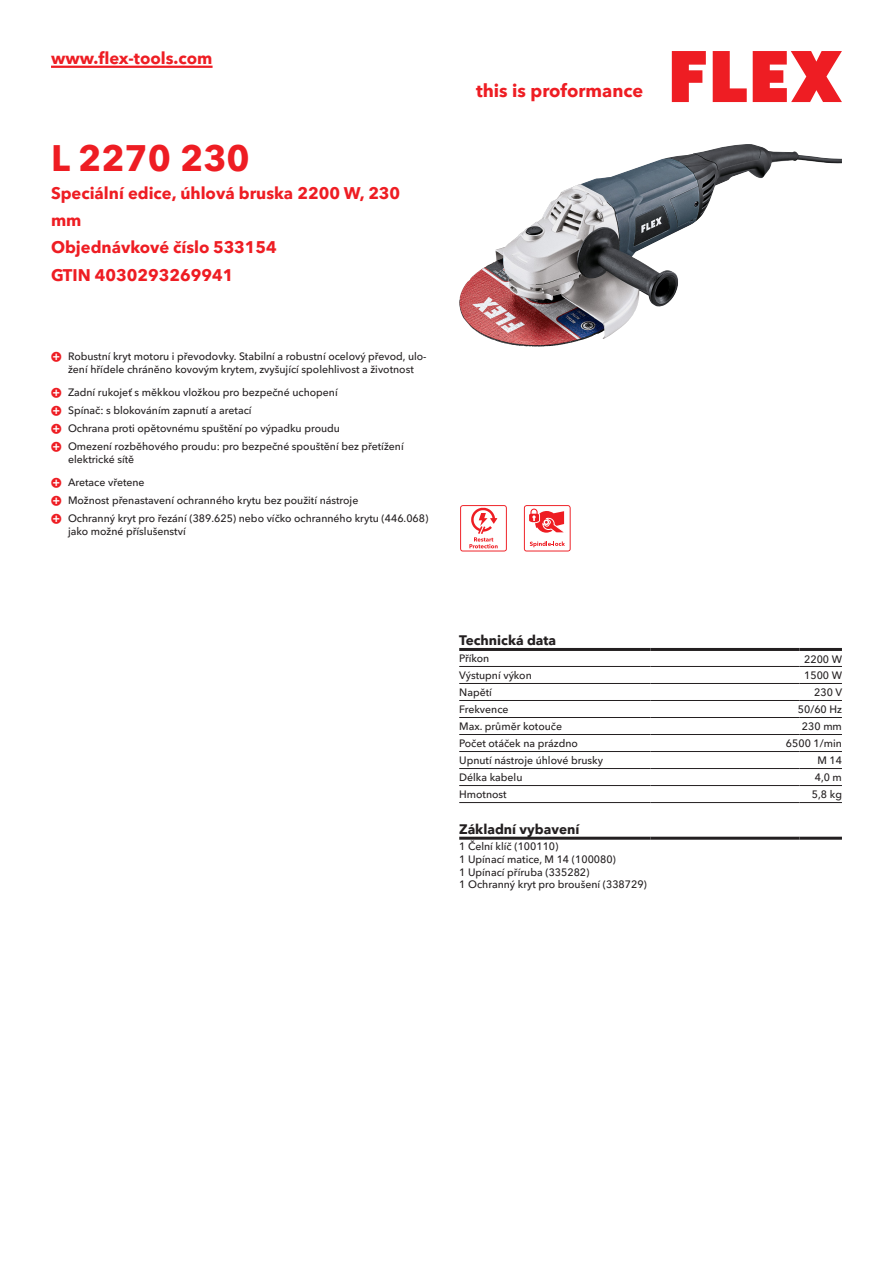
<style>
.page{position:relative;width:893px;height:1263px;background:#fff}
.page>*{position:absolute;margin:0;border:0;box-sizing:border-box;transform-origin:0 0}
.CB_AF_Product-name{font:700 36px "Avenir Next W1 G";color:#ee1d23}
.t1{font:700 18px "Avenir Next W1 G";color:#ee1d23}
.CB_AF_Product-short{font:700 16.5px/27px "Avenir Next W1 G";color:#ee1d23}
.CB_AF_Order-number{font:700 16.5px "Avenir Next W1 G";color:#ee1d23}
.CB_AF_Table-headline{font:700 13.5px "Avenir Next W1 G";color:#231f20}
.CB_AF_Table-specific{font:500 10.5px/12.6px "Avenir Next W1 G";color:#231f20}
</style>
<div class="page">
<svg style="left:672px;top:51px;width:34px;height:51px"></svg>
<svg style="left:713px;top:51px;width:34px;height:51px"></svg>
<svg style="left:753px;top:51px;width:89px;height:51px"></svg>
<hr style="left:51px;top:66px;width:162px;height:2px;background:#ee1d23">
<img style="left:466px;top:144px;width:282px;height:139px">
<hr style="left:459px;top:666px;width:192px;height:1px;background:#231f20">
<hr style="left:651px;top:666px;width:148px;height:1px;background:#231f20">
<hr style="left:799px;top:666px;width:43px;height:1px;background:#231f20">
<hr style="left:459px;top:683px;width:192px;height:1px;background:#231f20">
<hr style="left:651px;top:683px;width:148px;height:1px;background:#231f20">
<hr style="left:799px;top:683px;width:43px;height:1px;background:#231f20">
<hr style="left:459px;top:700px;width:192px;height:1px;background:#231f20">
<hr style="left:651px;top:700px;width:148px;height:1px;background:#231f20">
<hr style="left:799px;top:700px;width:43px;height:1px;background:#231f20">
<hr style="left:459px;top:717px;width:192px;height:1px;background:#231f20">
<hr style="left:651px;top:717px;width:148px;height:1px;background:#231f20">
<hr style="left:799px;top:717px;width:43px;height:1px;background:#231f20">
<hr style="left:459px;top:734px;width:192px;height:1px;background:#231f20">
<hr style="left:651px;top:734px;width:148px;height:1px;background:#231f20">
<hr style="left:799px;top:734px;width:43px;height:1px;background:#231f20">
<hr style="left:459px;top:751px;width:192px;height:1px;background:#231f20">
<hr style="left:651px;top:751px;width:148px;height:1px;background:#231f20">
<hr style="left:799px;top:751px;width:43px;height:1px;background:#231f20">
<hr style="left:459px;top:768px;width:192px;height:1px;background:#231f20">
<hr style="left:651px;top:768px;width:148px;height:1px;background:#231f20">
<hr style="left:799px;top:768px;width:43px;height:1px;background:#231f20">
<hr style="left:459px;top:785px;width:192px;height:1px;background:#231f20">
<hr style="left:651px;top:785px;width:148px;height:1px;background:#231f20">
<hr style="left:799px;top:785px;width:43px;height:1px;background:#231f20">
<hr style="left:459px;top:802px;width:192px;height:1px;background:#231f20">
<hr style="left:651px;top:802px;width:148px;height:1px;background:#231f20">
<hr style="left:799px;top:802px;width:43px;height:1px;background:#231f20">
<hr style="left:459px;top:648px;width:192px;height:3px;background:#231f20">
<hr style="left:651px;top:648px;width:148px;height:3px;background:#231f20">
<hr style="left:799px;top:648px;width:43px;height:3px;background:#231f20">
<hr style="left:459px;top:837px;width:192px;height:3px;background:#231f20">
<hr style="left:651px;top:837px;width:148px;height:3px;background:#231f20">
<hr style="left:799px;top:837px;width:43px;height:3px;background:#231f20">
<svg style="left:460px;top:505px;width:47px;height:46px"></svg>
<svg style="left:524px;top:505px;width:47px;height:46px"></svg>
<h3 class="CB_AF_Product-short" style="left:51px;top:43px;width:163px">www.flex-tools.com</h3>
<p class="CB_AF_Product-name" style="left:51px;top:130px;width:200px">L 2270 230</p>
<p class="CB_AF_Product-short" style="left:51px;top:178px;width:351px">Speciální edice, úhlová bruska 2200 W, 230 mm</p>
<p class="CB_AF_Order-number" style="left:51px;top:234px;width:227px">Objednávkové číslo 533154</p>
<p class="CB_AF_Order-number" style="left:51px;top:262px;width:184px">GTIN 4030293269941</p>
<p class="CB_AF_Table-specific" style="left:68px;top:349px;width:360px">Robustní kryt motoru i převodovky. Stabilní a robustní ocelový převod, ulo&shy;žení hřídele chráněno kovovým krytem, zvyšující spolehlivost a životnost</p>
<p class="CB_AF_Table-specific" style="left:68px;top:385px;width:271px">Zadní rukojeť s měkkou vložkou pro bezpečné uchopení</p>
<p class="CB_AF_Table-specific" style="left:68px;top:403px;width:185px">Spínač: s blokováním zapnutí a aretací</p>
<p class="CB_AF_Table-specific" style="left:68px;top:421px;width:273px">Ochrana proti opětovnému spuštění po výpadku proudu</p>
<p class="CB_AF_Table-specific" style="left:68px;top:439px;width:337px">Omezení rozběhového proudu: pro bezpečné spouštění bez přetížení elektrické sítě</p>
<p class="CB_AF_Table-specific" style="left:68px;top:475px;width:78px">Aretace vřetene</p>
<p class="CB_AF_Table-specific" style="left:68px;top:493px;width:292px">Možnost přenastavení ochranného krytu bez použití nástroje</p>
<p class="CB_AF_Table-specific" style="left:68px;top:511px;width:362px">Ochranný kryt pro řezání (389.625) nebo víčko ochranného krytu (446.068) jako možné příslušenství</p>
<h2 class="t1" style="left:476px;top:77px;width:169px">this is proformance</h2>
<p class="CB_AF_Table-headline" style="left:459px;top:630px;width:98px">Technická data</p>
<p class="CB_AF_Table-specific" style="left:459px;top:651px;width:32px">Příkon</p>
<p class="CB_AF_Table-specific" style="left:804px;top:652px;width:39px">2200 W</p>
<p class="CB_AF_Table-specific" style="left:459px;top:668px;width:74px">Výstupní výkon</p>
<p class="CB_AF_Table-specific" style="left:804px;top:668px;width:39px">1500 W</p>
<p class="CB_AF_Table-specific" style="left:459px;top:685px;width:34px">Napětí</p>
<p class="CB_AF_Table-specific" style="left:814px;top:685px;width:29px">230 V</p>
<p class="CB_AF_Table-specific" style="left:459px;top:702px;width:51px">Frekvence</p>
<p class="CB_AF_Table-specific" style="left:798px;top:702px;width:46px">50/60 Hz</p>
<p class="CB_AF_Table-specific" style="left:459px;top:719px;width:104px">Max. průměr kotouče</p>
<p class="CB_AF_Table-specific" style="left:802px;top:719px;width:41px">230 mm</p>
<p class="CB_AF_Table-specific" style="left:459px;top:736px;width:120px">Počet otáček na prázdno</p>
<p class="CB_AF_Table-specific" style="left:786px;top:736px;width:57px">6500 1/min</p>
<p class="CB_AF_Table-specific" style="left:459px;top:753px;width:145px">Upnutí nástroje úhlové brusky</p>
<p class="CB_AF_Table-specific" style="left:817px;top:753px;width:26px">M 14</p>
<p class="CB_AF_Table-specific" style="left:459px;top:770px;width:65px">Délka kabelu</p>
<p class="CB_AF_Table-specific" style="left:815px;top:770px;width:29px">4,0 m</p>
<p class="CB_AF_Table-specific" style="left:459px;top:787px;width:49px">Hmotnost</p>
<p class="CB_AF_Table-specific" style="left:812px;top:787px;width:32px">5,8 kg</p>
<p class="CB_AF_Table-headline" style="left:459px;top:818px;width:122px">Základní vybavení</p>
<p class="CB_AF_Table-specific" style="left:459px;top:839px;width:189px">1 Čelní klíč (100110)<br>1 Upínací matice, M 14 (100080)<br>1 Upínací příruba (335282)<br>1 Ochranný kryt pro broušení (338729)</p>
</div>
